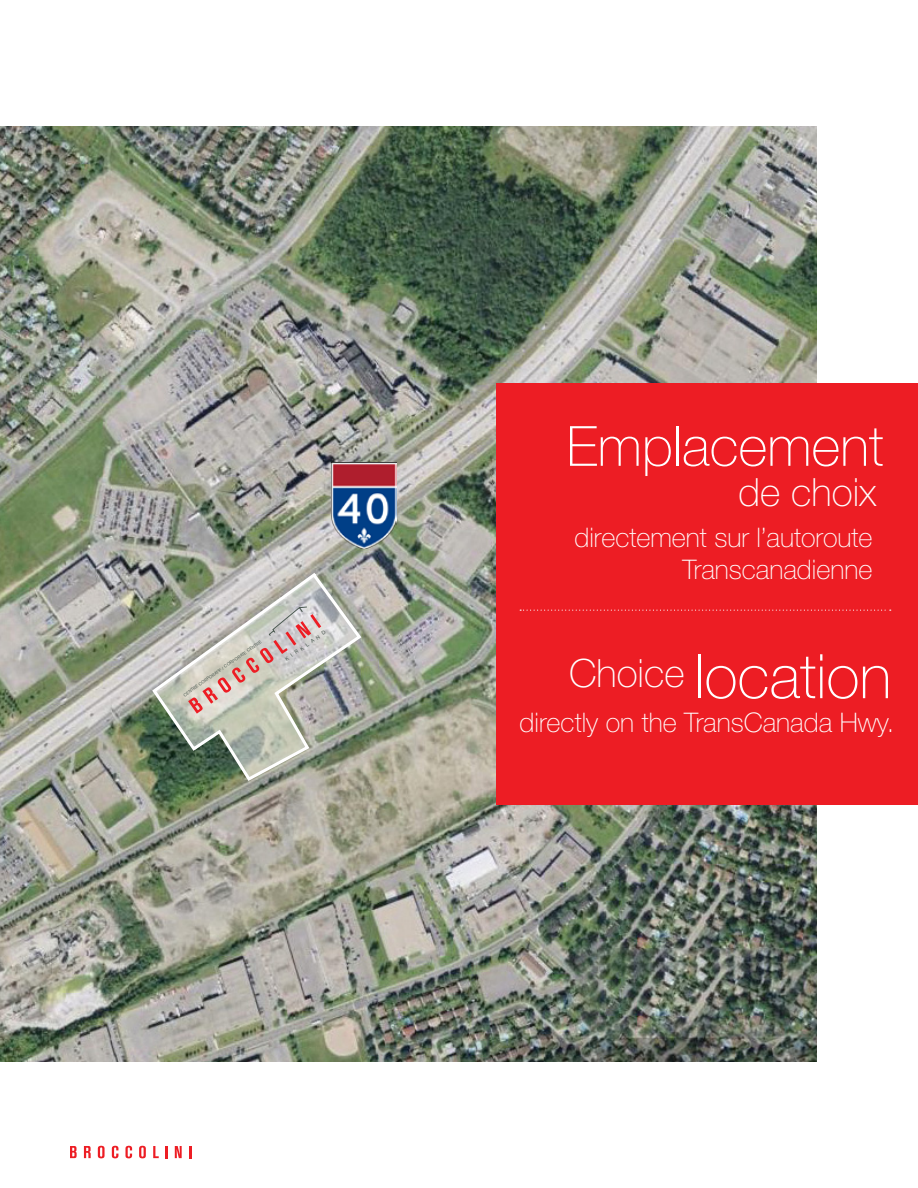
<style>
.page{position:relative;width:918px;height:1188px;background:#fff}
.page>*{position:absolute;margin:0;border:0;box-sizing:border-box;transform-origin:0 0}
.t1{font:100 61.5px "Helvetica Neue";color:#fff}
.t2{font:100 55.5px "Helvetica Neue";color:#fff}
.t3{font:100 39px "Helvetica Neue";color:#fff}
.t4{font:100 27px/32.4px "Helvetica Neue";color:#fff;text-align:right}
.t5{font:5.25px "Akzidenz Grotesk BE";color:#4c5a52}
.t6{font:4.35px "Akzidenz Grotesk BE";color:#4c5a52}
</style>
<div class="page">
<img style="left:0;top:127px;width:816px;height:935px">
<div style="left:497px;top:383px;width:421px;height:422px;background:#ed1d24"></div>
<svg style="left:520px;top:610px;width:371px;height:1px"></svg>
<img style="left:150px;top:570px;width:214px;height:213px">
<img style="left:331px;top:462px;width:65px;height:87px">
<svg style="left:70px;top:1146px;width:7px;height:12px"></svg>
<svg style="left:84px;top:1146px;width:7px;height:12px"></svg>
<svg style="left:98px;top:1146px;width:7px;height:12px"></svg>
<svg style="left:112px;top:1146px;width:6px;height:12px"></svg>
<svg style="left:125px;top:1146px;width:7px;height:12px"></svg>
<svg style="left:139px;top:1146px;width:7px;height:12px"></svg>
<svg style="left:153px;top:1146px;width:6px;height:12px"></svg>
<svg style="left:165px;top:1146px;width:2px;height:12px"></svg>
<svg style="left:175px;top:1146px;width:7px;height:12px"></svg>
<svg style="left:189px;top:1146px;width:2px;height:12px"></svg>
<svg style="left:188px;top:606px;width:133px;height:108px;background:#ccc0b9"></svg>
<p class="t6" style="left:182px;top:693px;width:96px;rotate:-35deg">CENTRE CORPORATIF / CORPORATE CENTRE</p>
<p class="t5" style="left:284px;top:657px;width:50px;rotate:-35deg">KIRKLAND</p>
<h2 class="t2" style="left:567px;top:414px;width:318px">Emplacement</h2>
<h3 class="t3" style="left:739px;top:470px;width:140px">de choix</h3>
<p class="t4" style="left:574px;top:521px;width:300px">directement sur l’autoroute<br>Transcanadienne</p>
<h1 class="t1" style="left:569px;top:641px;width:324px"><sup>Choice</sup> location</h1>
<p class="t4" style="left:520px;top:706px;width:376px">directly on the TransCanada Hwy.</p>
</div>
